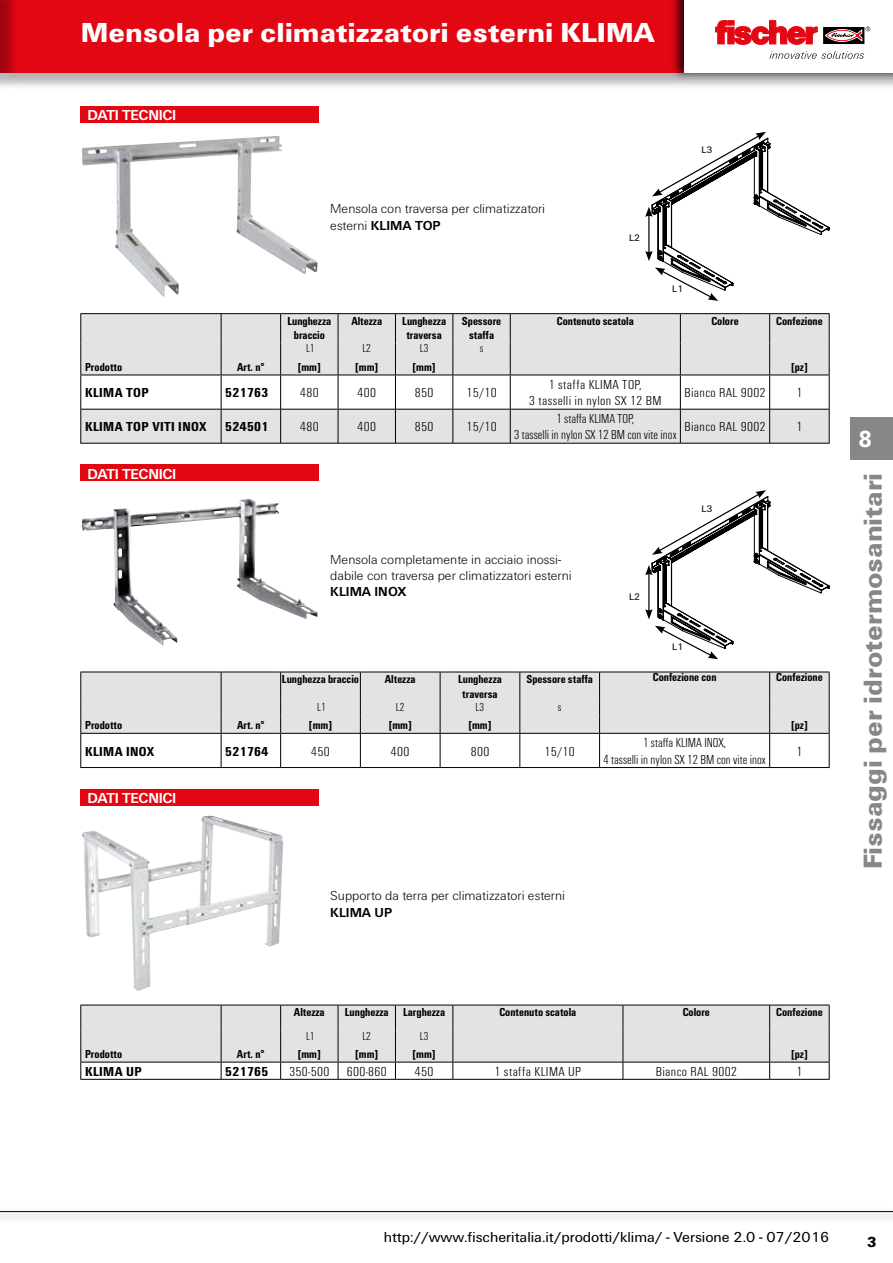
<style>
.page{position:relative;width:893px;height:1263px;background:#fff}
.page>*{position:absolute;margin:0;border:0;box-sizing:border-box;transform-origin:0 0}
.t1{font:900 28.5px "Fi We";color:#fff}
.t2{font:900 27px "Fi We";color:#878787}
.t3{font:900 24px "Fi We";color:#fff;scale:.88 1}
.t4{font:15px "Fi We";color:#000}
.t5{font:700 15px "Fi We";letter-spacing:-.02em;color:#fff}
.t6{font:900 15px "Fi We";color:#000}
.t7{font:300 13.5px/16.2px "Fi We";color:#000}
.t8{font:300 condensed 13.5px/16.2px "Fi We";letter-spacing:.025em;color:#000;text-align:center;scale:1.1 1}
.t9{font:300 condensed 13.5px/16.2px "Fi We";color:#000;text-align:center}
.t10{font:700 condensed 13.5px "Fi We";letter-spacing:.025em;color:#000;scale:1.1 1}
.t11{font:700 13.5px "Fi We";color:#000}
.t12{font:700 condensed 12px/14.4px "Fi We";color:#000;text-align:center}
.t13{font:300 condensed 12px "Fi We";color:#000}
.t14{font:9.75px "Fi We";color:#000}
.s1{font-weight:700}
</style>
<div class="page">
<div style="left:0;top:1207px;width:893px;height:17px;background:#000;opacity:.75"></div>
<hr style="left:0;top:1211px;width:893px;height:1px;background:#000">
<div style="left:2px;top:0;width:891px;height:91px;background:#000;opacity:.3"></div>
<div style="left:0;top:0;width:893px;height:72px;background:#e30613"></div>
<div style="left:0;top:0;width:19px;height:91px;background:#000;opacity:.29"></div>
<hr style="left:0;top:0;width:1px;height:72px;background:#e30613">
<div style="left:670px;top:0;width:223px;height:81px;background:#000;opacity:.75"></div>
<div style="left:685px;top:0;width:208px;height:72px;background:#fff"></div>
<svg style="left:823px;top:27px;width:41px;height:17px"></svg>
<svg style="left:715px;top:21px;width:102px;height:24px"></svg>
<svg style="left:825px;top:26px;width:45px;height:15px"></svg>
<svg style="left:769px;top:51px;width:95px;height:8px"></svg>
<div style="left:850px;top:417px;width:43px;height:42px;background:#878787"></div>
<svg style="left:80px;top:313px;width:750px;height:131px"></svg>
<hr style="left:829px;top:375px;width:1px;height:34px;background:#000">
<hr style="left:829px;top:409px;width:1px;height:34px;background:#000">
<div style="left:81px;top:106px;width:238px;height:17px;background:#e30613"></div>
<img style="left:82px;top:136px;width:236px;height:161px">
<svg style="left:645px;top:132px;width:184px;height:169px"></svg>
<div style="left:81px;top:673px;width:748px;height:29px;background:#e3e3e3"></div>
<hr style="left:221px;top:672px;width:1px;height:30px;background:#000">
<hr style="left:280px;top:672px;width:1px;height:30px;background:#000">
<hr style="left:80px;top:672px;width:1px;height:30px;background:#000">
<hr style="left:80px;top:672px;width:141px;height:1px;background:#000">
<hr style="left:221px;top:672px;width:51px;height:1px;background:#000">
<hr style="left:281px;top:672px;width:79px;height:1px;background:#000">
<hr style="left:360px;top:672px;width:80px;height:1px;background:#000">
<hr style="left:440px;top:672px;width:80px;height:1px;background:#000">
<hr style="left:520px;top:672px;width:80px;height:1px;background:#000">
<hr style="left:360px;top:672px;width:1px;height:30px;background:#000">
<hr style="left:440px;top:672px;width:1px;height:30px;background:#000">
<hr style="left:519px;top:672px;width:1px;height:30px;background:#000">
<hr style="left:599px;top:672px;width:1px;height:30px;background:#000">
<hr style="left:769px;top:672px;width:1px;height:30px;background:#000">
<hr style="left:829px;top:672px;width:1px;height:30px;background:#000">
<svg style="left:80px;top:702px;width:750px;height:66px"></svg>
<hr style="left:829px;top:734px;width:1px;height:33px;background:#000">
<hr style="left:600px;top:672px;width:170px;height:1px;background:#000">
<hr style="left:770px;top:672px;width:60px;height:1px;background:#000">
<div style="left:81px;top:465px;width:238px;height:16px;background:#e30613"></div>
<img style="left:82px;top:499px;width:236px;height:147px">
<svg style="left:645px;top:490px;width:184px;height:169px"></svg>
<svg style="left:80px;top:1005px;width:750px;height:75px"></svg>
<div style="left:81px;top:789px;width:238px;height:16px;background:#e30613"></div>
<img style="left:82px;top:815px;width:201px;height:176px">
<h1 class="t1" style="left:81px;top:16px;width:576px">Mensola per climatizzatori esterni KLIMA</h1>
<p class="t5" style="left:88px;top:107px;width:90px">DATI TECNICI</p>
<p class="t7" style="left:330px;top:201px;width:216px">Mensola con traversa per climatizzatori esterni <span class="s1">KLIMA TOP</span></p>
<p class="t14" style="left:629px;top:233px;width:13px">L2</p>
<p class="t14" style="left:702px;top:145px;width:13px">L3</p>
<p class="t14" style="left:672px;top:283px;width:13px">L1</p>
<p class="t12" style="left:287px;top:314px;width:45px">Lunghezza braccio</p>
<p class="t12" style="left:351px;top:314px;width:32px">Altezza</p>
<p class="t12" style="left:402px;top:314px;width:45px">Lunghezza traversa</p>
<p class="t12" style="left:462px;top:314px;width:41px">Spessore staffa</p>
<p class="t12" style="left:557px;top:314px;width:79px">Contenuto scatola</p>
<p class="t12" style="left:711px;top:314px;width:29px">Colore</p>
<p class="t12" style="left:776px;top:314px;width:48px">Confezione</p>
<p class="t13" style="left:306px;top:342px;width:10px">L1</p>
<p class="t13" style="left:362px;top:342px;width:10px">L2</p>
<p class="t13" style="left:420px;top:342px;width:10px">L3</p>
<p class="t13" style="left:480px;top:342px;width:5px">s</p>
<p class="t12" style="left:85px;top:360px;width:39px">Prodotto</p>
<p class="t12" style="left:237px;top:360px;width:29px">Art. n°</p>
<p class="t12" style="left:298px;top:360px;width:25px">[mm]</p>
<p class="t12" style="left:355px;top:360px;width:25px">[mm]</p>
<p class="t12" style="left:413px;top:360px;width:25px">[mm]</p>
<p class="t12" style="left:791px;top:360px;width:18px">[pz]</p>
<p class="t10" style="left:85px;top:385px;width:60px">KLIMA TOP</p>
<p class="t10" style="left:225px;top:385px;width:41px">521763</p>
<p class="t8" style="left:300px;top:385px;width:18px">480</p>
<p class="t8" style="left:357px;top:385px;width:18px">400</p>
<p class="t8" style="left:415px;top:385px;width:18px">850</p>
<p class="t8" style="left:466px;top:385px;width:29px">15/10</p>
<p class="t8" style="left:529px;top:377px;width:122px">1 staffa KLIMA TOP,<br>3 tasselli in nylon SX 12 BM</p>
<p class="t8" style="left:684px;top:385px;width:75px">Bianco RAL 9002</p>
<p class="t8" style="left:796px;top:385px;width:7px">1</p>
<p class="t10" style="left:85px;top:419px;width:112px">KLIMA TOP VITI INOX</p>
<p class="t10" style="left:225px;top:419px;width:41px">524501</p>
<p class="t8" style="left:300px;top:419px;width:18px">480</p>
<p class="t8" style="left:357px;top:419px;width:18px">400</p>
<p class="t8" style="left:415px;top:419px;width:18px">850</p>
<p class="t8" style="left:466px;top:419px;width:29px">15/10</p>
<p class="t9" style="left:514px;top:411px;width:164px">1 staffa KLIMA TOP,<br>3 tasselli in nylon SX 12 BM con vite inox</p>
<p class="t8" style="left:684px;top:419px;width:75px">Bianco RAL 9002</p>
<p class="t8" style="left:796px;top:419px;width:7px">1</p>
<p class="t5" style="left:88px;top:465px;width:90px">DATI TECNICI</p>
<p class="t7" style="left:330px;top:551px;width:243px">Mensola completamente in acciaio inossi&shy;dabile con traversa per climatizzatori esterni</p>
<p class="t11" style="left:330px;top:584px;width:78px">KLIMA INOX</p>
<p class="t14" style="left:629px;top:591px;width:13px">L2</p>
<p class="t14" style="left:702px;top:503px;width:13px">L3</p>
<p class="t14" style="left:672px;top:641px;width:13px">L1</p>
<p class="t12" style="left:282px;top:672px;width:79px">Lunghezza braccio</p>
<p class="t12" style="left:385px;top:672px;width:32px">Altezza</p>
<p class="t12" style="left:458px;top:672px;width:45px">Lunghezza traversa</p>
<p class="t12" style="left:526px;top:672px;width:68px">Spessore staffa</p>
<p class="t12" style="left:653px;top:670px;width:65px">Confezione con</p>
<p class="t12" style="left:776px;top:670px;width:48px">Confezione</p>
<p class="t13" style="left:317px;top:700px;width:10px">L1</p>
<p class="t13" style="left:396px;top:700px;width:10px">L2</p>
<p class="t13" style="left:476px;top:700px;width:10px">L3</p>
<p class="t13" style="left:558px;top:700px;width:5px">s</p>
<p class="t12" style="left:85px;top:718px;width:39px">Prodotto</p>
<p class="t12" style="left:237px;top:718px;width:29px">Art. n°</p>
<p class="t12" style="left:309px;top:718px;width:25px">[mm]</p>
<p class="t12" style="left:389px;top:718px;width:25px">[mm]</p>
<p class="t12" style="left:468px;top:718px;width:25px">[mm]</p>
<p class="t12" style="left:791px;top:718px;width:18px">[pz]</p>
<p class="t10" style="left:85px;top:743px;width:65px">KLIMA INOX</p>
<p class="t10" style="left:225px;top:743px;width:41px">521764</p>
<p class="t8" style="left:311px;top:743px;width:18px">450</p>
<p class="t8" style="left:391px;top:743px;width:18px">400</p>
<p class="t8" style="left:471px;top:743px;width:18px">800</p>
<p class="t8" style="left:545px;top:743px;width:29px">15/10</p>
<p class="t9" style="left:603px;top:735px;width:164px">1 staffa KLIMA INOX,<br>4 tasselli in nylon SX 12 BM con vite inox</p>
<p class="t8" style="left:796px;top:743px;width:7px">1</p>
<p class="t5" style="left:88px;top:789px;width:90px">DATI TECNICI</p>
<p class="t7" style="left:330px;top:888px;width:236px">Supporto da terra per climatizzatori esterni</p>
<p class="t11" style="left:330px;top:904px;width:63px">KLIMA UP</p>
<p class="t12" style="left:294px;top:1005px;width:32px">Altezza</p>
<p class="t12" style="left:345px;top:1005px;width:102px">Lunghezza Larghezza</p>
<p class="t12" style="left:499px;top:1005px;width:79px">Contenuto scatola</p>
<p class="t12" style="left:683px;top:1005px;width:29px">Colore</p>
<p class="t12" style="left:776px;top:1005px;width:48px">Confezione</p>
<p class="t13" style="left:306px;top:1029px;width:10px">L1</p>
<p class="t13" style="left:362px;top:1029px;width:10px">L2</p>
<p class="t13" style="left:420px;top:1029px;width:10px">L3</p>
<p class="t12" style="left:85px;top:1047px;width:39px">Prodotto</p>
<p class="t12" style="left:237px;top:1047px;width:29px">Art. n°</p>
<p class="t12" style="left:298px;top:1047px;width:25px">[mm]</p>
<p class="t12" style="left:355px;top:1047px;width:25px">[mm]</p>
<p class="t12" style="left:413px;top:1047px;width:25px">[mm]</p>
<p class="t12" style="left:791px;top:1047px;width:18px">[pz]</p>
<p class="t10" style="left:85px;top:1063px;width:53px">KLIMA UP</p>
<p class="t10" style="left:225px;top:1063px;width:41px">521765</p>
<p class="t8" style="left:289px;top:1063px;width:38px">350-500</p>
<p class="t8" style="left:347px;top:1063px;width:38px">600-860</p>
<p class="t8" style="left:415px;top:1063px;width:18px">450</p>
<p class="t8" style="left:495px;top:1063px;width:80px">1 staffa KLIMA UP</p>
<p class="t8" style="left:656px;top:1063px;width:75px">Bianco RAL 9002</p>
<p class="t8" style="left:796px;top:1063px;width:7px">1</p>
<h3 class="t3" style="left:859px;top:425px;width:16px">8</h3>
<h2 class="t2" style="left:857px;top:869px;width:398px;rotate:-90deg">Fissaggi per idrotermosanitari</h2>
<p class="t4" style="left:384px;top:1228px;width:447px">http://www.fischeritalia.it/prodotti/klima/ - Versione 2.0 - 07/2016</p>
<p class="t6" style="left:867px;top:1234px;width:11px">3</p>
</div>
